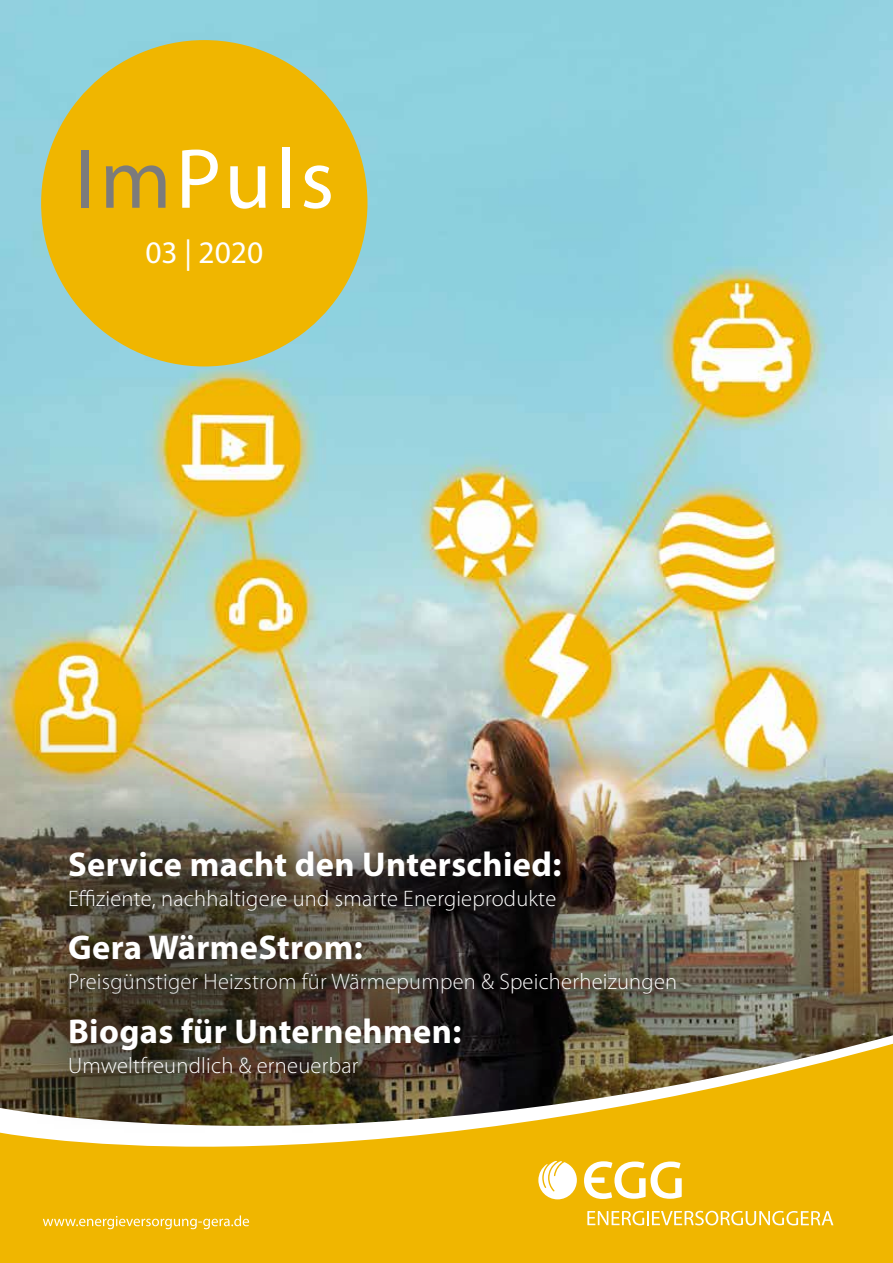
<style>
.page{position:relative;width:893px;height:1263px;background:#fff}
.page>*{position:absolute;margin:0;border:0;box-sizing:border-box;transform-origin:0 0}
.t1{font:85.65px "Myriad Pro";letter-spacing:.05em;color:#fff}
.t2{font:700 34.5px "Myriad Pro";letter-spacing:.01em;color:#fff}
.t3{font:31.5px "Myriad Pro";color:#fff}
.t4{font:300 22.5px "Myriad Pro";letter-spacing:.01em;color:#fff}
.s1{color:#7c7b7b}
</style>
<div class="page">
<img style="left:0;top:0;width:893px;height:684px">
<div style="left:41px;top:40px;width:326px;height:326px;background:#f0b600;border-radius:50%"></div>
<img style="left:0;top:684px;width:893px;height:348px">
<svg style="left:0;top:1040px;width:893px;height:223px;background:#e3b114"></svg>
<svg style="left:43px;top:1215px;width:206px;height:14px;background:#f2c434"></svg>
<svg style="left:587px;top:1211px;width:246px;height:14px"></svg>
<svg style="left:584px;top:1161px;width:98px;height:38px"></svg>
<svg style="left:538px;top:1161px;width:39px;height:38px"></svg>
<img style="left:11px;top:795px;width:720px;height:255px">
<div style="left:11px;top:961px;width:506px;height:171px;background:#000;opacity:.75"></div>
<h1 class="t1" style="left:74px;top:126px;width:261px"><span class="s1">Im</span>Puls</h1>
<h3 class="t3" style="left:145px;top:233px;width:119px">03 | 2020</h3>
<h2 class="t2" style="left:68px;top:841px;width:495px">Service macht den Unterschied:</h2>
<p class="t4" style="left:68px;top:885px;width:490px">Effiziente, nachhaltigere und smarte Energieprodukte</p>
<h2 class="t2" style="left:68px;top:925px;width:296px">Gera WärmeStrom:</h2>
<p class="t4" style="left:68px;top:968px;width:611px">Preisgünstiger Heizstrom für Wärmepumpen &amp; Speicherheizungen</p>
<h2 class="t2" style="left:68px;top:1009px;width:395px">Biogas für Unternehmen:</h2>
<p class="t4" style="left:68px;top:1052px;width:292px">Umweltfreundlich &amp; erneuerbar</p>
</div>
